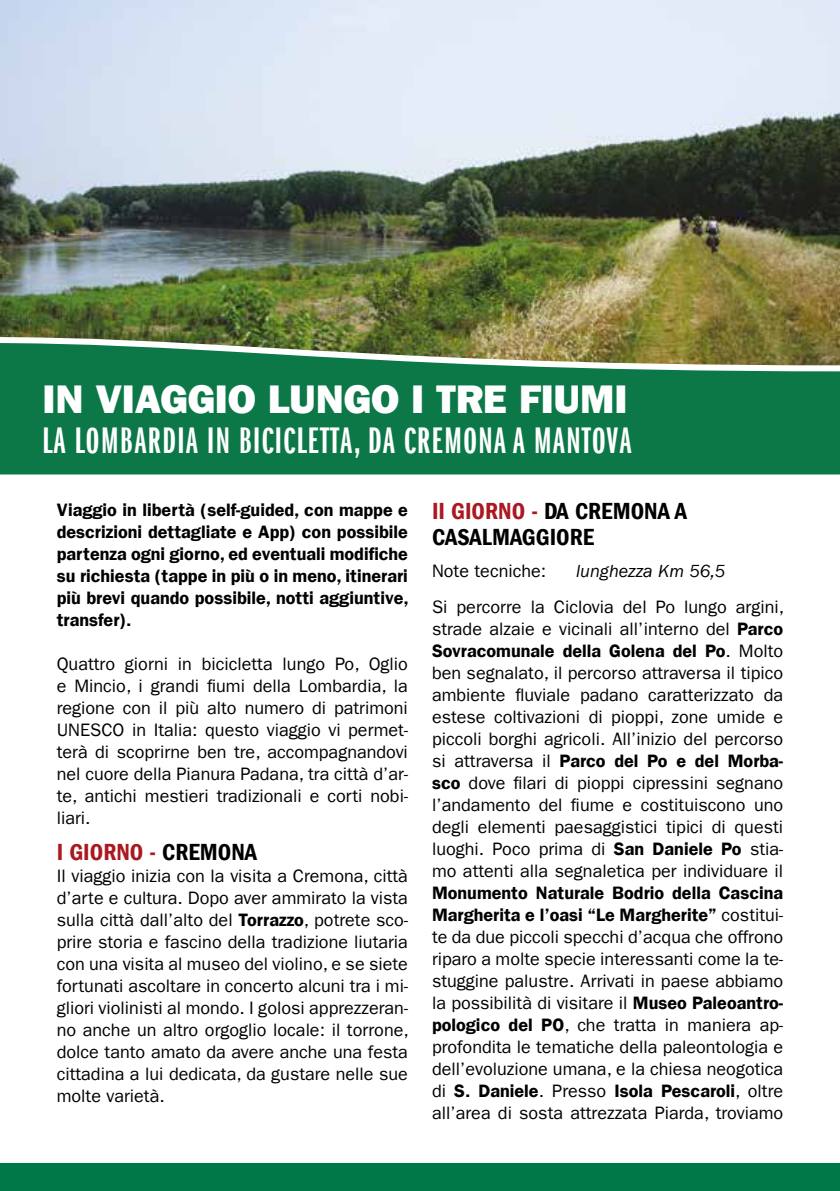
<style>
.page{position:relative;width:840px;height:1191px;background:#fff}
.page>*{position:absolute;margin:0;border:0;box-sizing:border-box;transform-origin:0 0}
.t1{font:800 40px "Franklin Gothic LT";color:#fff}
.t2{font:38px "Franklin Gothic LT Demi X Cmpr";letter-spacing:.04em;color:#fff}
.t3{font:600 condensed 24px/26px "Franklin Gothic LT";color:#000}
.t4{font:600 condensed 24px "Franklin Gothic LT";color:#ab1820}
.t5{font:18px/22px "Franklin Gothic LT";color:#000;text-align:justify}
.t6{font:600 18px/22px "Franklin Gothic LT";color:#000;text-align:justify}
.t7{font:italic 18px "Franklin Gothic LT";color:#000}
.s1{color:#000}
.s2{font-weight:600}
.s3{color:#ab1820}
</style>
<div class="page">
<div style="left:0;top:1163px;width:839px;height:28px;background:#007848"></div>
<img style="left:0;top:0;width:839px;height:334px">
<svg style="left:0;top:334px;width:839px;height:141px;background:#267d4e"></svg>
<h1 class="t1" style="left:43px;top:376px;width:586px">IN VIAGGIO LUNGO I TRE FIUMI</h1>
<h2 class="t2" style="left:43px;top:420px;width:590px">LA LOMBARDIA IN BICICLETTA, DA CREMONA A MANTOVA</h2>
<p class="t6" style="left:57px;top:498px;width:353px">Viaggio in libertà (self-guided, con mappe e descrizioni dettagliate e App) con possibile partenza ogni giorno, ed eventuali modifiche su richiesta (tappe in più o in meno, itinerari più brevi quando possibile, notti aggiuntive, transfer).</p>
<p class="t5" style="left:57px;top:652px;width:352px">Quattro giorni in bicicletta lungo Po, Oglio e Mincio, i grandi fiumi della Lombardia, la regione con il più alto numero di patrimoni UNESCO in Italia: questo viaggio vi permet&shy;terà di scoprirne ben tre, accompagnandovi nel cuore della Pianura Padana, tra città d’ar&shy;te, antichi mestieri tradizionali e corti nobi&shy;liari.</p>
<h3 class="t4" style="left:57px;top:838px;width:202px">I GIORNO - <span class="s1">CREMONA</span></h3>
<p class="t5" style="left:57px;top:865px;width:353px">Il viaggio inizia con la visita a Cremona, città d’arte e cultura. Dopo aver ammirato la vista sulla città dall’alto del <span class="s2">Torrazzo</span>, potrete sco&shy;prire storia e fascino della tradizione liutaria con una visita al museo del violino, e se siete fortunati ascoltare in concerto alcuni tra i mi&shy;gliori violinisti al mondo. I golosi apprezzeran&shy;no anche un altro orgoglio locale: il torrone, dolce tanto amato da avere anche una festa cittadina a lui dedicata, da gustare nelle sue molte varietà.</p>
<h3 class="t3" style="left:432px;top:498px;width:256px"><span class="s3">II GIORNO -</span> DA CREMONA A<br>CASALMAGGIORE</h3>
<p class="t5" style="left:432px;top:560px;width:116px">Note tecniche:</p>
<p class="t7" style="left:576px;top:561px;width:151px">lunghezza Km 56,5</p>
<p class="t5" style="left:432px;top:596px;width:353px">Si percorre la Ciclovia del Po lungo argini, strade alzaie e vicinali all’interno del <span class="s2">Parco Sovracomunale della Golena del Po</span>. Molto ben segnalato, il percorso attraversa il tipico ambiente fluviale padano caratterizzato da estese coltivazioni di pioppi, zone umide e piccoli borghi agricoli. All’inizio del percorso si attraversa il <span class="s2">Parco del Po e del Morba&shy;sco</span> dove filari di pioppi cipressini segnano l’andamento del fiume e costituiscono uno degli elementi paesaggistici tipici di questi luoghi. Poco prima di <span class="s2">San Daniele Po</span> stia&shy;mo attenti alla segnaletica per individuare il</p>
<p class="t5" style="left:432px;top:882px;width:352px"><span class="s2">Monumento Naturale Bodrio della Cascina Margherita e l’oasi “Le Margherite”</span> costitui&shy;te da due piccoli specchi d’acqua che offrono riparo a molte specie interessanti come la te&shy;stuggine palustre. Arrivati in paese abbiamo la possibilità di visitare il <span class="s2">Museo Paleoantro&shy;pologico del PO</span>, che tratta in maniera ap&shy;profondita le tematiche della paleontologia e dell’evoluzione umana, e la chiesa neogotica di <span class="s2">S. Daniele</span>. Presso <span class="s2">Isola Pescaroli</span>, oltre all’area di sosta attrezzata Piarda, troviamo</p>
</div>
